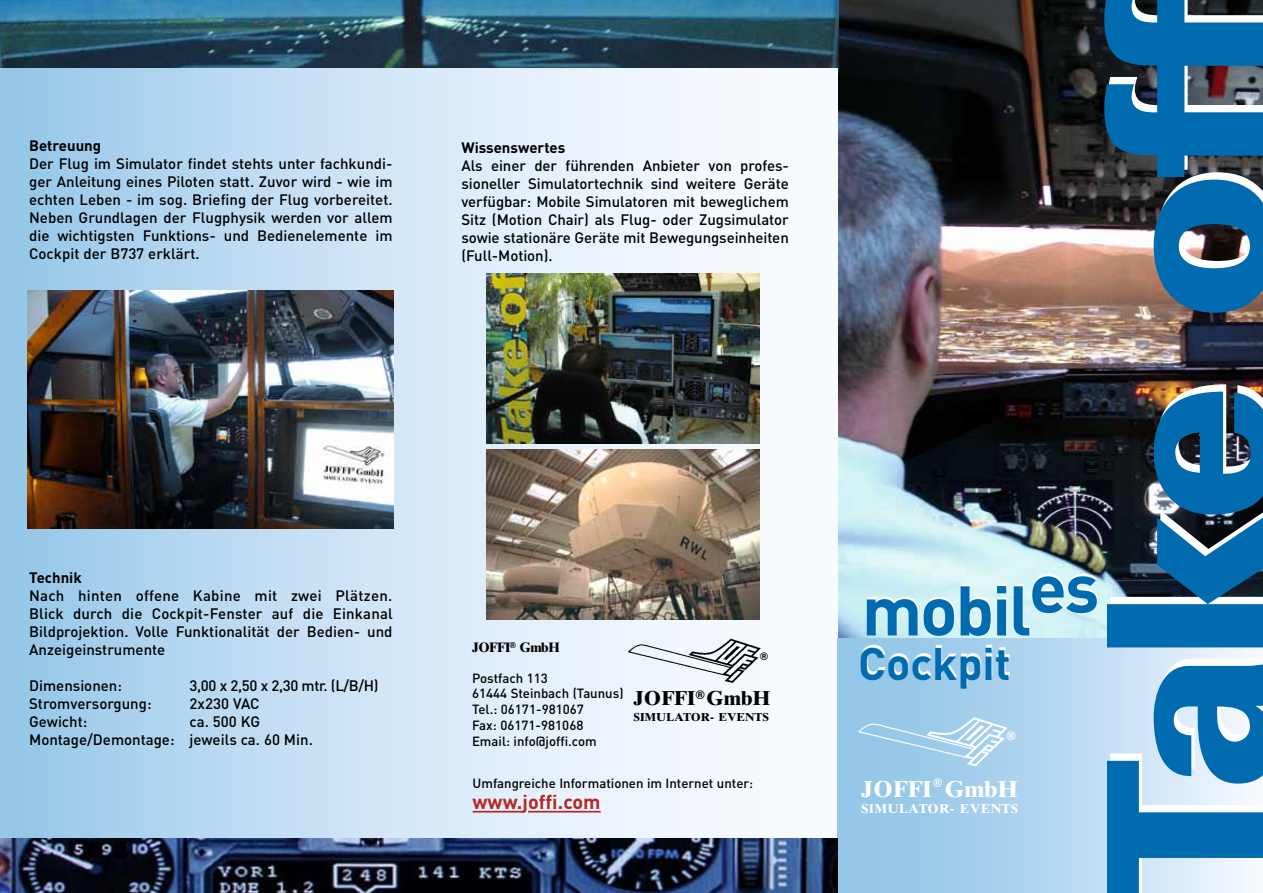
<style>
.page{position:relative;width:1263px;height:893px;background:#fff}
.page>*{position:absolute;margin:0;border:0;box-sizing:border-box;transform-origin:0 0}
.t1{font:900 228px "Univers";letter-spacing:-.05em;color:#fff}
.t2{font:700 69px "DIN";letter-spacing:-.03em;color:#006bae}
.t3{font:700 45px "DIN";color:#006bae}
.t4{font:700 23.1px "Times Ten";color:#fff;scale:1.04 1}
.t5{font:700 20.1px "Times Ten";color:#000;scale:1.04 1}
.t6{font:700 19.8px "DIN";color:#b42a22}
.t7{font:500 15px/18px "DIN";color:#000;text-align:justify}
.t8{font:700 15px "DIN";color:#000}
.t9{font:700 13.65px "Times Ten";letter-spacing:-.035em;color:#000}
.t10{font:500 13.2px/15.9px "DIN";color:#000}
.t11{font:700 12.9px "Times Ten";letter-spacing:.02em;color:#fff;scale:1.04 1}
.t12{font:700 12px "Helvetica";color:#fff}
.t13{font:700 12px "Helvetica";color:#000}
.t14{font:700 11.55px "Times Ten";color:#000;scale:1.04 1}
.t15{font:700 10.5px "Helvetica";color:#000}
</style>
<div class="page">
<img style="left:838px;top:0;width:425px;height:639px">
<img style="left:0;top:0;width:839px;height:72px">
<div style="left:0;top:68px;width:838px;height:781px;background:linear-gradient(to right,#9cc9e9,#fff)"></div>
<div style="left:838px;top:639px;width:425px;height:254px;background:linear-gradient(to right,#86bfe4,#f0f5fe)"></div>
<img style="left:0;top:839px;width:838px;height:54px">
<img style="left:28px;top:291px;width:365px;height:237px">
<img style="left:487px;top:450px;width:272px;height:170px">
<img style="left:487px;top:273px;width:272px;height:170px">
<hr style="left:473px;top:811px;width:50px;height:1px;background:#b42a22">
<hr style="left:528px;top:811px;width:73px;height:1px;background:#b42a22">
<img style="left:619px;top:634px;width:150px;height:54px">
<img style="left:848px;top:712px;width:169px;height:64px">
<p class="t8" style="left:29px;top:136px;width:74px">Betreuung</p>
<p class="t7" style="left:29px;top:154px;width:365px">Der Flug im Simulator findet stehts unter fachkundi&shy;ger Anleitung eines Piloten statt. Zuvor wird - wie im echten Leben - im sog. Briefing der Flug vorbereitet.<br>Neben Grundlagen der Flugphysik werden vor allem die wichtigsten Funktions- und Bedienelemente im Cockpit der B737 erklärt.</p>
<p class="t8" style="left:461px;top:138px;width:105px">Wissenswertes</p>
<p class="t7" style="left:461px;top:156px;width:329px">Als einer der führenden Anbieter von profes&shy;sioneller Simulatortechnik sind weitere Geräte verfügbar: Mobile Simulatoren mit beweglichem Sitz (Motion Chair) als Flug- oder Zugsimulator sowie stationäre Geräte mit Bewegungseinheiten (Full-Motion).</p>
<p class="t8" style="left:29px;top:568px;width:54px">Technik</p>
<p class="t7" style="left:29px;top:586px;width:365px">Nach hinten offene Kabine mit zwei Plätzen.<br>Blick durch die Cockpit-Fenster auf die Einkanal Bildprojektion. Volle Funktionalität der Bedien- und Anzeigeinstrumente</p>
<p class="t7" style="left:29px;top:676px;width:94px">Dimensionen:</p>
<p class="t7" style="left:190px;top:676px;width:190px">3,00 x 2,50 x 2,30 mtr. (L/B/H)</p>
<p class="t7" style="left:29px;top:694px;width:124px">Stromversorgung:</p>
<p class="t7" style="left:190px;top:694px;width:72px">2x230 VAC</p>
<p class="t7" style="left:29px;top:712px;width:60px">Gewicht:</p>
<p class="t7" style="left:29px;top:712px;width:285px;text-indent:161px">ca. 500 KG<br>Montage/Demontage: jeweils ca. 60 Min.</p>
<p class="t9" style="left:472px;top:639px;width:89px">JOFFI<sup>®</sup> GMBH</p>
<p class="t10" style="left:472px;top:669px;width:153px">Postfach 113<br>61444 Steinbach (Taunus)<br>Tel.: 06171-981067<br>Fax: 06171-981068<br>Email: info@joffi.com</p>
<p class="t15" style="left:760px;top:648px;width:9px">®</p>
<p class="t13" style="left:696px;top:685px;width:10px">®</p>
<h3 class="t5" style="left:633px;top:686px;width:133px">JOFFI GMBH</h3>
<p class="t14" style="left:633px;top:710px;width:130px">SIMULATOR- EVENTS</p>
<p class="t10" style="left:473px;top:774px;width:282px">Umfangreiche Informationen im Internet unter:</p>
<h3 class="t6" style="left:473px;top:789px;width:130px">www.joffi.com</h3>
<h2 class="t2" style="left:862px;top:565px;width:239px">mobiles</h2>
<h3 class="t3" style="left:858px;top:634px;width:154px">Cockpit</h3>
<p class="t12" style="left:1006px;top:726px;width:10px">®</p>
<p class="t12" style="left:933px;top:773px;width:10px">®</p>
<h3 class="t4" style="left:861px;top:775px;width:151px">JOFFI GMBH</h3>
<p class="t11" style="left:861px;top:801px;width:150px">SIMULATOR- EVENTS</p>
<h1 class="t1" style="left:1052px;top:903px;width:921px;rotate:-90deg">Take off</h1>
</div>
